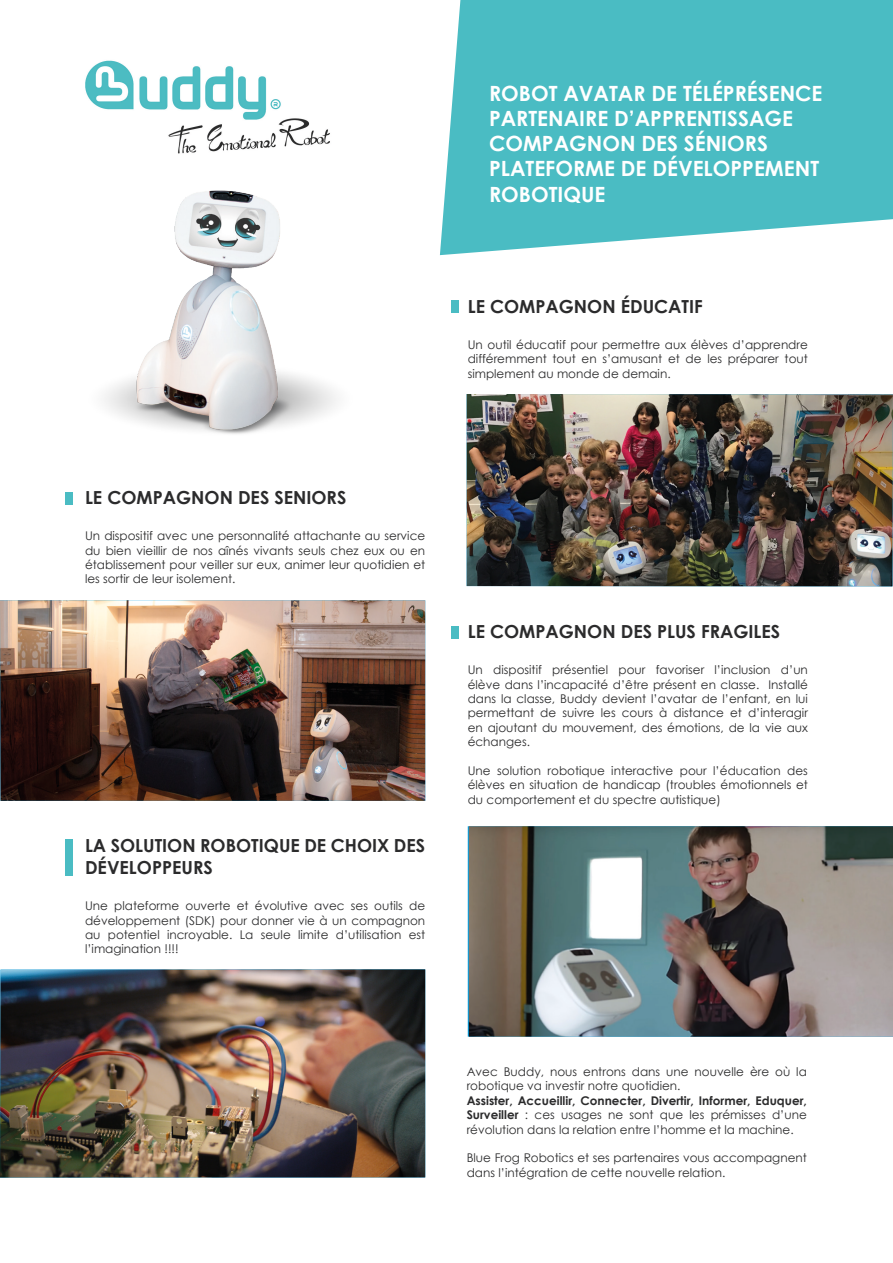
<style>
.page{position:relative;width:893px;height:1263px;background:#fff}
.page>*{position:absolute;margin:0;border:0;box-sizing:border-box;transform-origin:0 0}
.t1{font:700 21px/25.2px "Century Gothic";color:#fff}
.t2{font:700 18px/21.6px "Century Gothic";color:#2b2b2c}
.t3{font:12px/14.4px "Century Gothic";color:#2b2b2c;text-align:justify}
.s1{font-weight:700}
</style>
<div class="page">
<img style="left:467px;top:394px;width:426px;height:192px">
<img style="left:0;top:600px;width:425px;height:201px">
<img style="left:469px;top:826px;width:424px;height:211px">
<img style="left:0;top:969px;width:425px;height:208px">
<img style="left:85px;top:60px;width:245px;height:94px">
<svg style="left:440px;top:0;width:453px;height:255px;background:#5ac2c8"></svg>
<img style="left:104px;top:190px;width:233px;height:244px">
<div style="left:451px;top:300px;width:7px;height:13px;background:#4abcc3"></div>
<div style="left:451px;top:626px;width:7px;height:12px;background:#4abcc3"></div>
<div style="left:65px;top:492px;width:7px;height:13px;background:#4abcc3"></div>
<div style="left:65px;top:839px;width:8px;height:36px;background:#4abcc3"></div>
<p class="t1" style="left:489px;top:80px;width:335px">ROBOT AVATAR DE TÉLÉPRÉSENCE</p>
<p class="t1" style="left:489px;top:105px;width:306px">PARTENAIRE D’APPRENTISSAGE</p>
<p class="t1" style="left:489px;top:130px;width:280px">COMPAGNON DES SÉNIORS</p>
<p class="t1" style="left:489px;top:155px;width:332px">PLATEFORME DE DÉVELOPPEMENT<br>ROBOTIQUE</p>
<p class="t2" style="left:468px;top:295px;width:237px">LE COMPAGNON ÉDUCATIF</p>
<p class="t3" style="left:468px;top:337px;width:342px">Un outil éducatif pour permettre aux élèves d’apprendre différemment tout en s’amusant et de les préparer tout simplement au monde de demain.</p>
<p class="t2" style="left:85px;top:486px;width:263px">LE COMPAGNON DES SENIORS</p>
<p class="t3" style="left:85px;top:528px;width:342px">Un dispositif avec une personnalité attachante au service du bien vieillir de nos aînés vivants seuls chez eux ou en établissement pour veiller sur eux, animer leur quotidien et les sortir de leur isolement.</p>
<p class="t2" style="left:85px;top:834px;width:342px">LA SOLUTION ROBOTIQUE DE CHOIX DES<br>DÉVELOPPEURS</p>
<p class="t3" style="left:85px;top:898px;width:342px">Une plateforme ouverte et évolutive avec ses outils de développement (SDK) pour donner vie à un compagnon au potentiel incroyable. La seule limite d’utilisation est l’imagination !!!!</p>
<p class="t2" style="left:468px;top:620px;width:314px">LE COMPAGNON DES PLUS FRAGILES</p>
<p class="t3" style="left:468px;top:662px;width:342px">Un dispositif présentiel pour favoriser l’inclusion d’un élève dans l’incapacité d’être présent en classe. Installé dans la classe, Buddy devient l’avatar de l’enfant, en lui permettant de suivre les cours à distance et d’interagir en ajoutant du mouvement, des émotions, de la vie aux échanges.</p>
<p class="t3" style="left:468px;top:763px;width:342px">Une solution robotique interactive pour l’éducation des élèves en situation de handicap (troubles émotionnels et du comportement et du spectre autistique)</p>
<p class="t3" style="left:467px;top:1064px;width:342px">Avec Buddy, nous entrons dans une nouvelle ère où la robotique va investir notre quotidien.</p>
<p class="t3" style="left:467px;top:1093px;width:342px"><span class="s1">Assister, Accueillir, Connecter, Divertir, Informer, Eduquer, Surveiller</span> : ces usages ne sont que les prémisses d’une révolution dans la relation entre l’homme et la machine.</p>
<p class="t3" style="left:467px;top:1151px;width:342px">Blue Frog Robotics et ses partenaires vous accompagnent dans l’intégration de cette nouvelle relation.</p>
</div>
